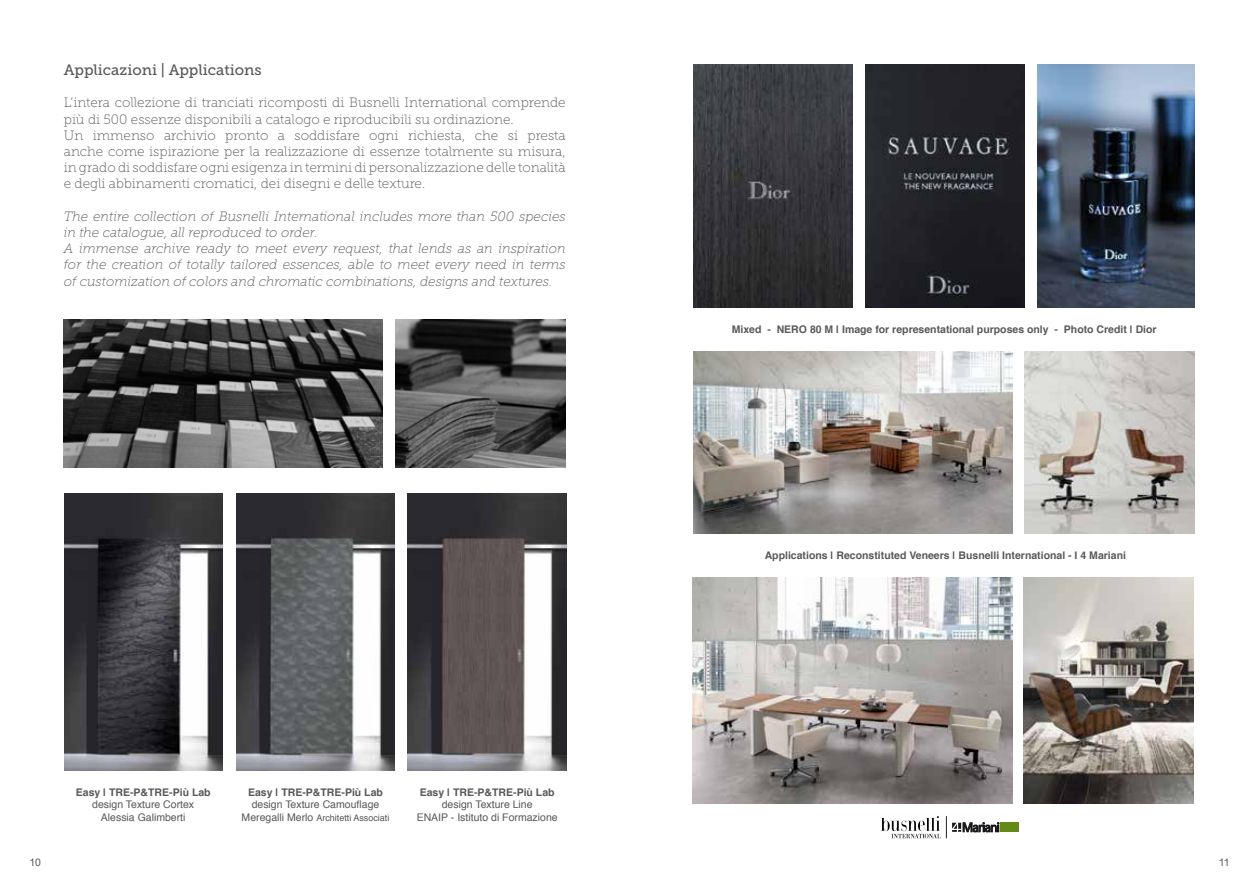
<style>
.page{position:relative;width:1259px;height:893px;background:#fff}
.page>*{position:absolute;margin:0;border:0;box-sizing:border-box;transform-origin:0 0}
.t1{font:15px "Museo Slab 500";color:#58595b}
.t2{font:13.5px/16.2px "Museo Slab 100";color:#58595b}
.t3{font:italic 13.5px/16.2px "Museo Slab 100";color:#58595b}
.t4{font:700 10.5px "Helvetica";color:#58595b}
.t5{font:10.5px/12.6px "Helvetica";color:#58595b;text-align:center}
.t6{font:10.5px "Arial";color:#58595b}
.t7{font:9px "Helvetica";color:#58595b}
.s1{font-size:10.5px}
</style>
<div class="page">
<img style="left:64px;top:319px;width:319px;height:149px">
<img style="left:1038px;top:65px;width:157px;height:242px">
<img style="left:396px;top:319px;width:170px;height:149px">
<img style="left:693px;top:65px;width:159px;height:242px">
<img style="left:865px;top:65px;width:160px;height:242px">
<img style="left:693px;top:352px;width:319px;height:181px">
<img style="left:1024px;top:352px;width:170px;height:181px">
<img style="left:64px;top:494px;width:158px;height:277px">
<img style="left:236px;top:494px;width:159px;height:277px">
<img style="left:408px;top:494px;width:158px;height:277px">
<img style="left:1023px;top:578px;width:170px;height:226px">
<img style="left:693px;top:578px;width:319px;height:226px">
<div style="left:1000px;top:823px;width:19px;height:9px;background:#638a17"></div>
<svg style="left:946px;top:816px;width:53px;height:22px"></svg>
<svg style="left:880px;top:816px;width:60px;height:22px"></svg>
<p class="t1" style="left:64px;top:62px;width:199px">Applicazioni | Applications</p>
<p class="t2" style="left:64px;top:95px;width:503px">L’intera collezione di tranciati ricomposti di Busnelli International comprende più di 500 essenze disponibili a catalogo e riproducibili su ordinazione.<br>Un immenso archivio pronto a soddisfare ogni richiesta, che si presta anche come ispirazione per la realizzazione di essenze totalmente su misura, in grado di soddisfare ogni esigenza in termini di personalizzazione delle tonalità e degli abbinamenti cromatici, dei disegni e delle texture.</p>
<p class="t3" style="left:64px;top:208px;width:503px">The entire collection of Busnelli International includes more than 500 species in the catalogue, all reproduced to order.<br>A immense archive ready to meet every request, that lends as an inspiration for the creation of totally tailored essences, able to meet every need in terms of customization of colors and chromatic combinations, designs and textures.</p>
<p class="t4" style="left:76px;top:784px;width:136px">Easy | TRE-P&amp;TRE-Più Lab</p>
<p class="t5" style="left:92px;top:799px;width:103px">design Texture Cortex<br>Alessia Galimberti</p>
<p class="t4" style="left:248px;top:784px;width:136px">Easy | TRE-P&amp;TRE-Più Lab</p>
<p class="t5" style="left:252px;top:799px;width:129px">design Texture Camouflage</p>
<p class="t7" style="left:242px;top:811px;width:149px"><span class="s1">Meregalli Merlo</span> Architetti Associati</p>
<p class="t4" style="left:420px;top:784px;width:136px">Easy | TRE-P&amp;TRE-Più Lab</p>
<p class="t5" style="left:417px;top:799px;width:143px">design Texture Line<br>ENAIP - Istituto di Formazione</p>
<p class="t4" style="left:732px;top:321px;width:426px">Mixed - NERO 80 M | Image for representational purposes only - Photo Credit | Dior</p>
<p class="t4" style="left:764px;top:547px;width:363px">Applications | Reconstituted Veneers | Busnelli International - I 4 Mariani</p>
<p class="t6" style="left:29px;top:855px;width:13px">10</p>
<p class="t6" style="left:1218px;top:855px;width:12px">11</p>
</div>
